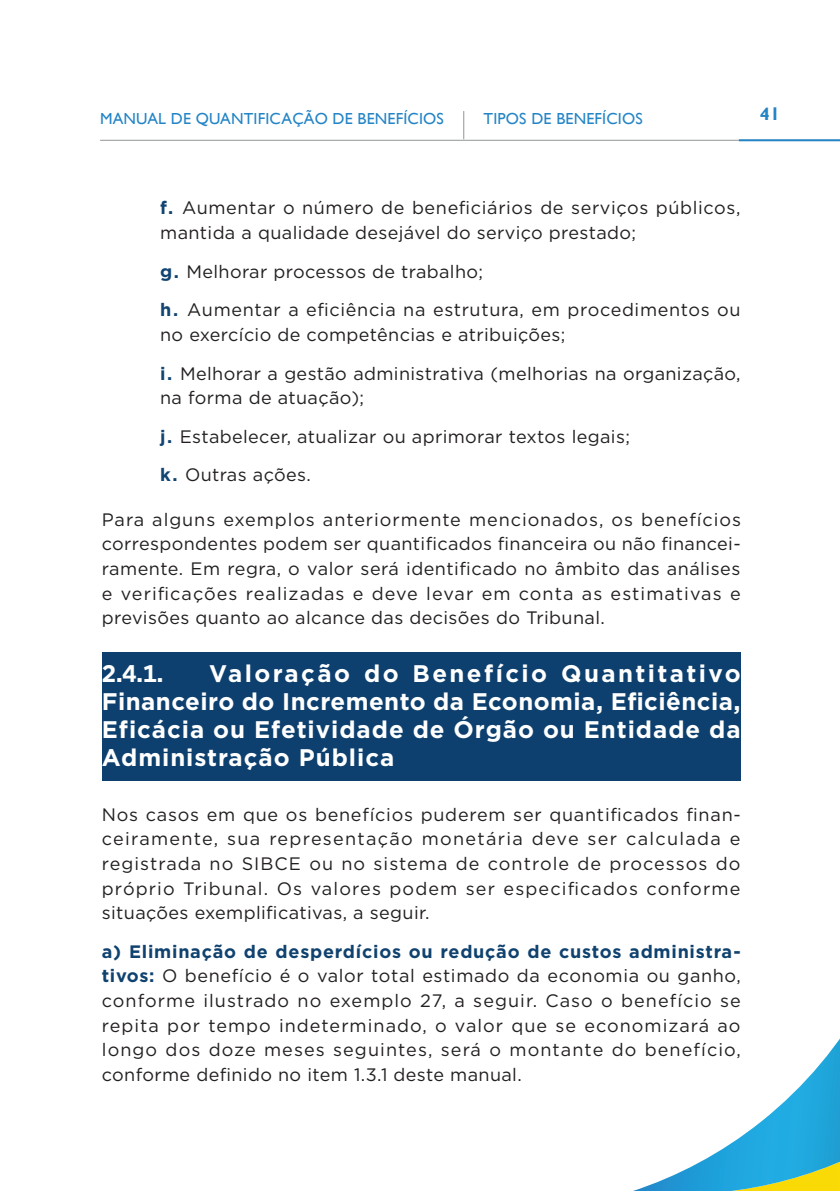
<style>
.page{position:relative;width:840px;height:1191px;background:#fff}
.page>*{position:absolute;margin:0;border:0;box-sizing:border-box;transform-origin:0 0}
.t1{font:700 24px/28px "Gotham";letter-spacing:.04em;color:#fff;text-align:justify}
.Parágrafo_normal{font:18px/24.6px "Gotham";letter-spacing:.02em;color:#231f20}
.t2{font:700 18px "Gill Sans";color:#2384c6}
.t3{font:16px "Gill Sans";letter-spacing:.01em;color:#2384c6}
.s1{font-weight:700;color:#114471}
.s2{font-weight:700;color:#10426f}
</style>
<div class="page">
<hr style="left:100px;top:140px;width:739px;height:1px;background:#939598">
<svg style="left:463px;top:111px;width:1px;height:28px"></svg>
<hr style="left:738px;top:139px;width:101px;height:2px;background:#2384c6">
<svg style="left:102px;top:652px;width:737px;height:539px"></svg>
<div style="left:102px;top:653px;width:638px;height:128px;background:#0d406e"></div>
<p class="t3" style="left:100px;top:109px;width:345px">MANUAL DE QUANTIFICAÇÃO DE BENEFÍCIOS</p>
<p class="t3" style="left:483px;top:109px;width:160px">TIPOS DE BENEFÍCIOS</p>
<p class="t2" style="left:759px;top:103px;width:22px">41</p>
<p class="Parágrafo_normal" style="left:160px;top:195px;width:581px"><span class="s1">f.</span> Aumentar o número de beneficiários de serviços públicos, mantida a qualidade desejável do serviço prestado;</p>
<p class="Parágrafo_normal" style="left:160px;top:259px;width:324px"><span class="s1">g.</span> Melhorar processos de trabalho;</p>
<p class="Parágrafo_normal" style="left:160px;top:297px;width:581px"><span class="s1">h.</span> Aumentar a eficiência na estrutura, em procedimentos ou no exercício de competências e atribuições;</p>
<p class="Parágrafo_normal" style="left:160px;top:360px;width:581px"><span class="s1">i.</span> Melhorar a gestão administrativa (melhorias na organização, na forma de atuação);</p>
<p class="Parágrafo_normal" style="left:160px;top:424px;width:471px"><span class="s1">j.</span> Estabelecer, atualizar ou aprimorar textos legais;</p>
<p class="Parágrafo_normal" style="left:160px;top:462px;width:152px"><span class="s1">k.</span> Outras ações.</p>
<p class="Parágrafo_normal" style="left:102px;top:506px;width:640px;text-align:justify">Para alguns exemplos anteriormente mencionados, os benefícios correspondentes podem ser quantificados financeira ou não financei&shy;ramente. Em regra, o valor será identificado no âmbito das análises e verificações realizadas e deve levar em conta as estimativas e previsões quanto ao alcance das decisões do Tribunal.</p>
<p class="t1" style="left:102px;top:659px;width:63px">2.4.1.</p>
<p class="t1" style="left:102px;top:659px;width:640px;text-indent:107px">Valoração do Benefício Quantitativo Financeiro do Incremento da Economia, Eficiência, Eficácia ou Efetividade de Órgão ou Entidade da Administração Pública</p>
<p class="Parágrafo_normal" style="left:102px;top:801px;width:640px;text-align:justify">Nos casos em que os benefícios puderem ser quantificados finan&shy;ceiramente, sua representação monetária deve ser calculada e registrada no SIBCE ou no sistema de controle de processos do próprio Tribunal. Os valores podem ser especificados conforme situações exemplificativas, a seguir.</p>
<p class="Parágrafo_normal" style="left:102px;top:938px;width:640px;text-align:justify"><span class="s2">a) Eliminação de desperdícios ou redução de custos administra&shy;tivos:</span> O benefício é o valor total estimado da economia ou ganho, conforme ilustrado no exemplo 27, a seguir. Caso o benefício se repita por tempo indeterminado, o valor que se economizará ao longo dos doze meses seguintes, será o montante do benefício, conforme definido no item 1.3.1 deste manual.</p>
</div>
